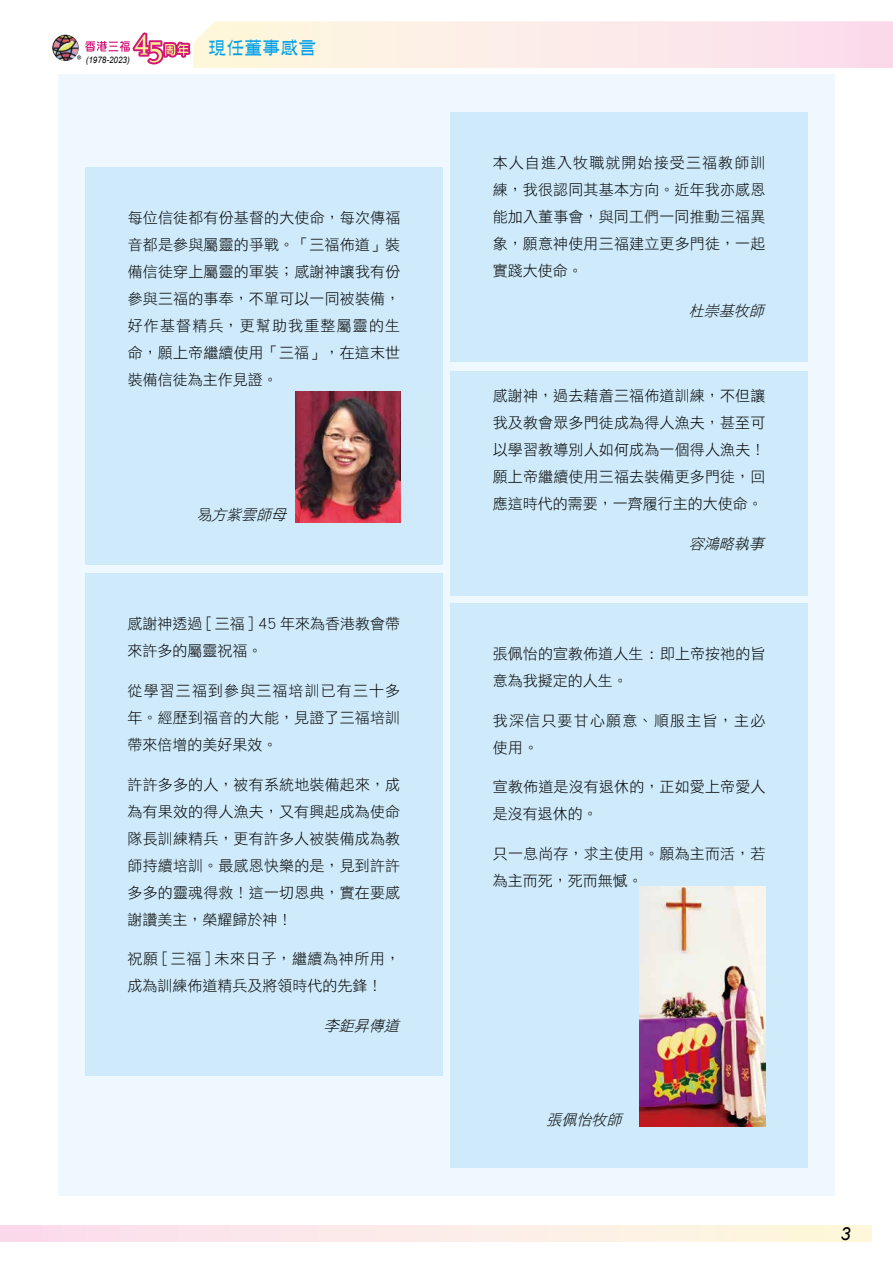
<style>
.page{position:relative;width:893px;height:1263px;background:#fff}
.page>*{position:absolute;margin:0;border:0;box-sizing:border-box;transform-origin:0 0}
.t1{font:18px "DF Chi Li HK W5";color:#00a0e9}
.t2{font:italic 18px "Arial";color:#000}
.t3{font:15px/27px "DF Hei HK W3";letter-spacing:.01em;color:#000}
.t4{font:italic 15px "DF Hei HK W3";color:#000}
.t5{font:15px/27px "DF Hei HK W3";letter-spacing:.08em;color:#000}
.t6{font:italic 9px "Arial";color:#000;scale:.9 1}
.s1{font-style:normal}
</style>
<div class="page">
<img style="left:52px;top:35px;width:25px;height:26px">
<svg style="left:77px;top:21px;width:816px;height:47px;background:#fbe8e6"></svg>
<div style="left:0;top:1226px;width:872px;height:16px;background:linear-gradient(to right,#faddf0,#fefadd)"></div>
<div style="left:58px;top:74px;width:776px;height:1122px;background:#eff8fe"></div>
<div style="left:85px;top:168px;width:358px;height:397px;background:#cfebfb"></div>
<div style="left:450px;top:603px;width:358px;height:565px;background:#cfebfb"></div>
<div style="left:85px;top:574px;width:358px;height:502px;background:#cfebfb"></div>
<div style="left:450px;top:113px;width:358px;height:249px;background:#cfebfb"></div>
<div style="left:450px;top:371px;width:358px;height:224px;background:#cfebfb"></div>
<img style="left:640px;top:887px;width:125px;height:239px">
<img style="left:296px;top:391px;width:104px;height:131px">
<p class="t6" style="left:86px;top:54px;width:51px">(1978-2023)</p>
<p class="t1" style="left:209px;top:37px;width:109px">現任董事感言</p>
<p class="t3" style="left:128px;top:204px;width:274px;text-align:justify">每位信徒都有份基督的大使命，每次傳福音都是參與屬靈的爭戰。「三福佈道」裝備信徒穿上屬靈的軍裝；感謝神讓我有份參與三福的事奉，不單可以一同被裝備，好作基督精兵，更幫助我重整屬靈的生命，願上帝繼續使用「三福」，在這末世裝備信徒為主作見證。</p>
<p class="t4" style="left:198px;top:507px;width:94px"><span class="s1">易</span>方紫雲師母</p>
<p class="t3" style="left:128px;top:610px;width:274px">感謝神透過 [ 三福 ] 45 年來為香港教會帶來許多的屬靈祝福。</p>
<p class="t3" style="left:128px;top:677px;width:274px;text-align:justify">從學習三福到參與三福培訓已有三十多年。經歷到福音的大能，見證了三福培訓帶來倍增的美好果效。</p>
<p class="t3" style="left:128px;top:770px;width:274px;text-align:justify">許許多多的人，被有系統地裝備起來，成為有果效的得人漁夫，又有興起成為使命隊長訓練精兵，更有許多人被裝備成為教師持續培訓。最感恩快樂的是，見到許許多多的靈魂得救！這一切恩典，實在要感謝讚美主，榮耀歸於神！</p>
<p class="t3" style="left:128px;top:945px;width:274px">祝願 [ 三福 ] 未來日子，繼續為神所用，成為訓練佈道精兵及將領時代的先鋒！</p>
<p class="t4" style="left:324px;top:1018px;width:81px">李鉅昇傳道</p>
<p class="t3" style="left:493px;top:149px;width:274px;text-align:justify">本人自進入牧職就開始接受三福教師訓練，我很認同其基本方向。近年我亦感恩能加入董事會，與同工們一同推動三福異象，願意神使用三福建立更多門徒，一起實踐大使命。</p>
<p class="t4" style="left:689px;top:303px;width:81px">杜崇基牧師</p>
<p class="t3" style="left:493px;top:382px;width:274px;text-align:justify">感謝神，過去藉着三福佈道訓練，不但讓我及教會眾多門徒成為得人漁夫，甚至可以學習教導別人如何成為一個得人漁夫！願上帝繼續使用三福去裝備更多門徒，回應這時代的需要，一齊履行主的大使命。</p>
<p class="t4" style="left:689px;top:535px;width:81px">容鴻略執事</p>
<p class="t3" style="left:493px;top:640px;width:274px">張佩怡的宣教佈道人生 : 即上帝按祂的旨意為我擬定的人生。</p>
<p class="t5" style="left:493px;top:707px;width:274px">我深信只要甘心願意、順服主旨，主必使用。</p>
<p class="t3" style="left:493px;top:773px;width:274px">宣教佈道是沒有退休的，正如愛上帝愛人是沒有退休的。</p>
<p class="t3" style="left:493px;top:840px;width:274px">只一息尚存，求主使用。願為主而活，若為主而死，死而無憾。</p>
<p class="t4" style="left:546px;top:1111px;width:81px">張佩怡牧師</p>
<p class="t2" style="left:840px;top:1222px;width:12px">3</p>
</div>
